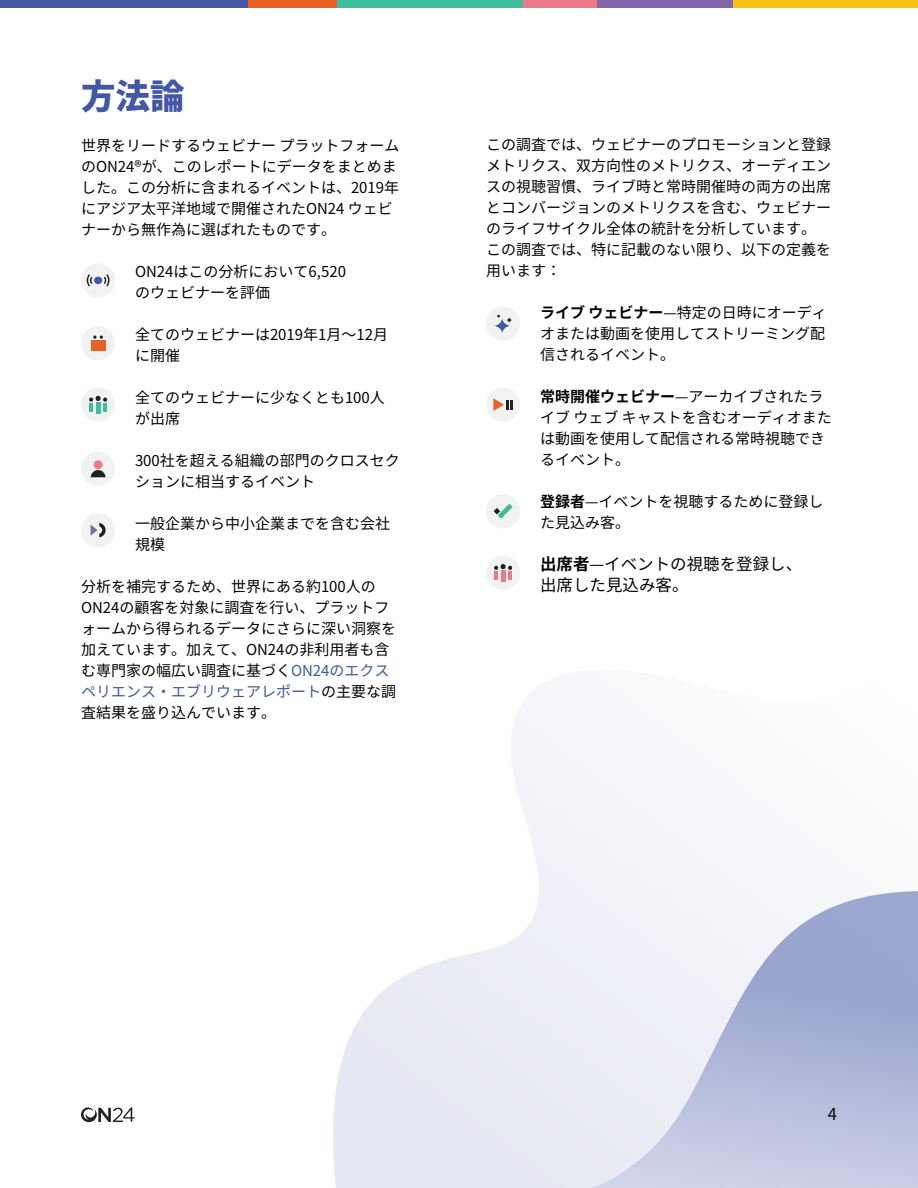
<style>
.page{position:relative;width:918px;height:1188px;background:#fff}
.page>*{position:absolute;margin:0;border:0;box-sizing:border-box;transform-origin:0 0}
.t1{font:900 34.5px "Noto Sans CJ Kjp";color:#4257a6}
.t2{font:16.5px/21px "Noto Sans CJ Kjp";color:#040503}
.t3{font:15px/21px "Noto Sans CJ Kjp";color:#040503}
.s1{color:#4257a6}
.s2{font-weight:700}
</style>
<div class="page">
<div style="left:81px;top:263px;width:34px;height:35px;background:#f1f3f3;border-radius:50%"></div>
<svg style="left:104px;top:274px;width:6px;height:13px"></svg>
<div style="left:94px;top:277px;width:8px;height:7px;background:#4257a6;border-radius:50%"></div>
<svg style="left:87px;top:274px;width:5px;height:13px"></svg>
<div style="left:81px;top:513px;width:34px;height:34px;background:#f1f3f3;border-radius:50%"></div>
<svg style="left:91px;top:523px;width:15px;height:14px"></svg>
<div style="left:81px;top:387px;width:34px;height:35px;background:#f1f3f3;border-radius:50%"></div>
<div style="left:96px;top:402px;width:5px;height:11px;background:#3ebd9a"></div>
<svg style="left:89px;top:396px;width:18px;height:15px"></svg>
<div style="left:81px;top:452px;width:34px;height:34px;background:#f1f3f3;border-radius:50%"></div>
<div style="left:94px;top:460px;width:9px;height:9px;background:#ed7b87;border-radius:50%"></div>
<svg style="left:91px;top:470px;width:14px;height:7px"></svg>
<div style="left:81px;top:326px;width:34px;height:34px;background:#f1f3f3;border-radius:50%"></div>
<div style="left:91px;top:340px;width:15px;height:11px;background:#e76025"></div>
<svg style="left:93px;top:336px;width:10px;height:3px"></svg>
<div style="left:486px;top:307px;width:34px;height:34px;background:#f1f3f3;border-radius:50%"></div>
<svg style="left:493px;top:318px;width:18px;height:15px"></svg>
<svg style="left:506px;top:317px;width:7px;height:6px"></svg>
<div style="left:486px;top:388px;width:34px;height:34px;background:#f1f3f3;border-radius:50%"></div>
<svg style="left:493px;top:398px;width:20px;height:13px"></svg>
<div style="left:486px;top:494px;width:34px;height:34px;background:#f1f3f3;border-radius:50%"></div>
<svg style="left:494px;top:504px;width:19px;height:15px"></svg>
<div style="left:486px;top:556px;width:34px;height:34px;background:#f1f3f3;border-radius:50%"></div>
<div style="left:501px;top:570px;width:5px;height:11px;background:#ed7b87"></div>
<svg style="left:494px;top:564px;width:18px;height:16px"></svg>
<svg style="left:333px;top:716px;width:411px;height:472px"></svg>
<svg style="left:385px;top:890px;width:533px;height:298px;fill:#e9eaf4"></svg>
<div style="left:0;top:0;width:248px;height:8px;background:#4257a6"></div>
<div style="left:248px;top:0;width:90px;height:8px;background:#e76025"></div>
<div style="left:338px;top:0;width:185px;height:8px;background:#3ebd9a"></div>
<div style="left:523px;top:0;width:74px;height:8px;background:#ed7b87"></div>
<div style="left:597px;top:0;width:137px;height:8px;background:#8365ac"></div>
<div style="left:734px;top:0;width:184px;height:8px;background:#f4c215"></div>
<svg style="left:81px;top:1107px;width:54px;height:15px"></svg>
<h1 class="t1" style="left:81px;top:76px;width:105px">方法論</h1>
<p class="t3" style="left:81px;top:135px;width:320px">世界をリードするウェビナープラットフォームのON24®が、このレポートにデータをまとめました。この分析に含まれるイベントは、2019年にアジア太平洋地域で開催されたON24 ウェビナーから無作為に選ばれたものです。</p>
<p class="t3" style="left:135px;top:261px;width:213px">ON24はこの分析において6,520のウェビナーを評価</p>
<p class="t3" style="left:135px;top:324px;width:255px">全てのウェビナーは2019年1月～12月に開催</p>
<p class="t3" style="left:135px;top:387px;width:251px">全てのウェビナーに少なくとも100人が出席</p>
<p class="t3" style="left:135px;top:450px;width:266px">300社を超える組織の部門のクロスセクションに相当するイベント</p>
<p class="t3" style="left:135px;top:513px;width:256px">一般企業から中小企業までを含む会社規模</p>
<p class="t3" style="left:81px;top:576px;width:316px">分析を補完するため、世界にある約100人の<br>ON24の顧客を対象に調査を行い、プラットフォームから得られるデータにさらに深い洞察を加えています。加えて、ON24の非利用者も含む専門家の幅広い調査に基づく<span class="s1">ON24のエクスペリエンス・エブリウェアレポート</span>の主要な調査結果を盛り込んでいます。</p>
<p class="t3" style="left:486px;top:134px;width:346px">この調査では、ウェビナーのプロモーションと登録メトリクス、双方向性のメトリクス、オーディエンスの視聴習慣、ライブ時と常時開催時の両方の出席とコンバージョンのメトリクスを含む、ウェビナーのライフサイクル全体の統計を分析しています。この調査では、特に記載のない限り、以下の定義を用います：</p>
<p class="t3" style="left:540px;top:302px;width:288px"><span class="s2">ライブ ウェビナー</span>—特定の日時にオーディオまたは動画を使用してストリーミング配信されるイベント。</p>
<p class="t3" style="left:540px;top:386px;width:293px"><span class="s2">常時開催ウェビナー</span>—アーカイブされたライブウェブキャストを含むオーディオまたは動画を使用して配信される常時視聴できるイベント。</p>
<p class="t3" style="left:540px;top:491px;width:285px"><span class="s2">登録者</span>—イベントを視聴するために登録した見込み客。</p>
<p class="t2" style="left:540px;top:554px;width:264px"><span class="s2">出席者</span>—イベントの視聴を登録し、出席した見込み客。</p>
<p class="t2" style="left:828px;top:1104px;width:11px">4</p>
</div>
